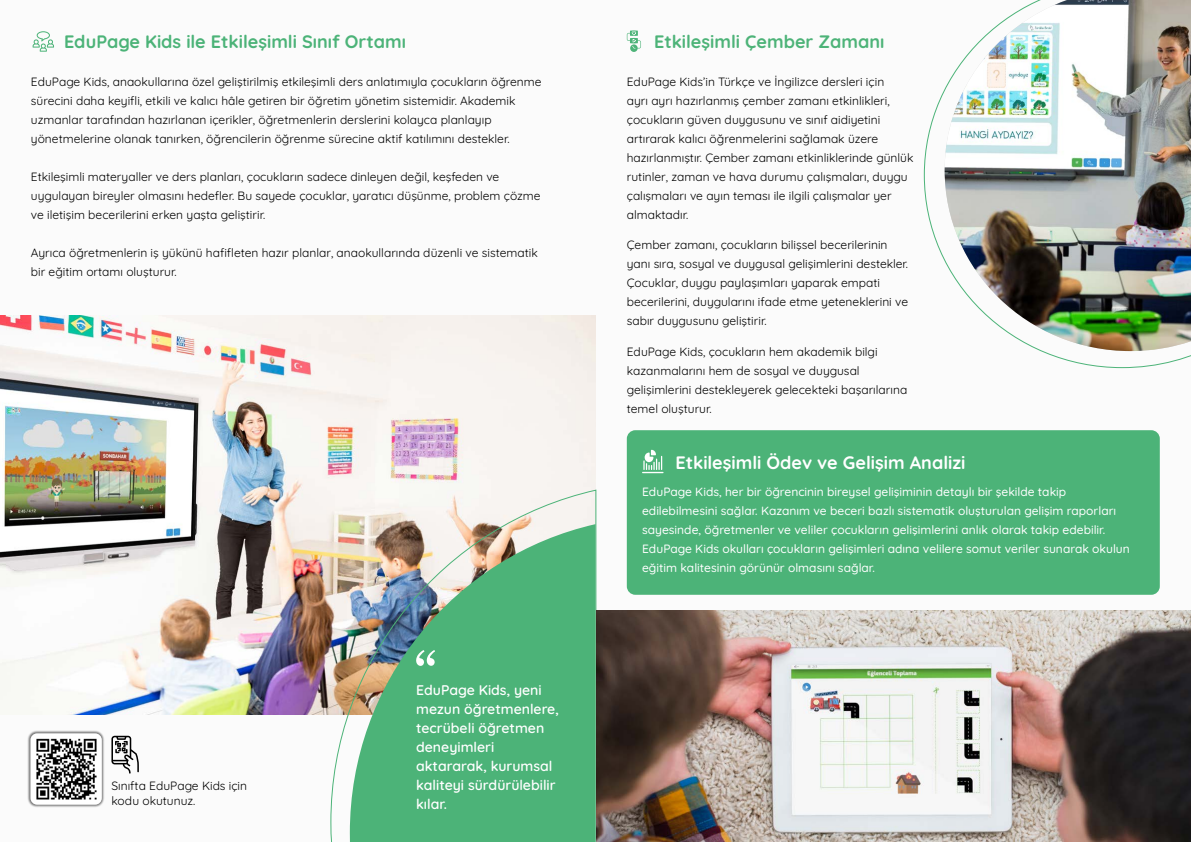
<style>
.page{position:relative;width:1191px;height:842px;background:#fbfbfb}
.page>*{position:absolute;margin:0;border:0;box-sizing:border-box;transform-origin:0 0}
.t1{font:700 18px "Quicksand";color:#4cb378}
.t2{font:700 18px "Quicksand";color:#fff}
.t3{font:700 18px "Quicksand";color:#4db378}
.t4{font:600 14px/19px "Quicksand";color:#fff}
.t5{font:12px/19px "Quicksand";color:#000}
.t6{font:500 12px/19px "Quicksand";color:#fff}
</style>
<div class="page">
<img style="left:0;top:316px;width:595px;height:399px">
<img style="left:330px;top:489px;width:267px;height:353px">
<svg style="left:415px;top:650px;width:21px;height:17px"></svg>
<div style="left:27px;top:730px;width:77px;height:77px;background:#000;opacity:.51"></div>
<div style="left:30px;top:733px;width:72px;height:72px;background:#fff;border-radius:7px"></div>
<img style="left:36px;top:738px;width:61px;height:62px">
<svg style="left:111px;top:736px;width:28px;height:38px"></svg>
<img style="left:596px;top:610px;width:595px;height:232px">
<img style="left:923px;top:0;width:268px;height:369px">
<svg style="left:33px;top:31px;width:21px;height:21px"></svg>
<svg style="left:627px;top:30px;width:14px;height:22px"></svg>
<div style="left:627px;top:430px;width:532px;height:165px;background:#4cb378;border-radius:9px"></div>
<svg style="left:642px;top:450px;width:21px;height:23px"></svg>
<h1 class="t1" style="left:64px;top:27px;width:343px">EduPage Kids ile Etkileşimli Sınıf Ortamı</h1>
<h1 class="t3" style="left:654px;top:27px;width:232px">Etkileşimli Çember Zamanı</h1>
<p class="t5" style="left:627px;top:71px;width:288px">EduPage Kids’in Türkçe ve İngilizce dersleri için<br>ayrı ayrı hazırlanmış çember zamanı etkinlikleri, çocukların güven duygusunu ve sınıf aidiyetini artırarak kalıcı öğrenmelerini sağlamak üzere hazırlanmıştır. Çember zamanı etkinliklerinde günlük rutinler, zaman ve hava durumu çalışmaları, duygu çalışmaları ve ayın teması ile ilgili çalışmalar yer almaktadır.</p>
<p class="t5" style="left:627px;top:234px;width:283px">Çember zamanı, çocukların bilişsel becerilerinin yanı sıra, sosyal ve duygusal gelişimlerini destekler.<br>Çocuklar, duygu paylaşımları yaparak empati becerilerini, duygularını ifade etme yeteneklerini ve sabır duygusunu geliştirir.</p>
<p class="t5" style="left:627px;top:340px;width:282px">EduPage Kids, çocukların hem akademik bilgi kazanmalarını hem de sosyal ve duygusal gelişimlerini destekleyerek gelecekteki başarılarına temel oluşturur.</p>
<h1 class="t2" style="left:675px;top:448px;width:291px">Etkileşimli Ödev ve Gelişim Analizi</h1>
<p class="t6" style="left:642px;top:481px;width:489px">EduPage Kids, her bir öğrencinin bireysel gelişiminin detaylı bir şekilde takip edilebilmesini sağlar. Kazanım ve beceri bazlı sistematik oluşturulan gelişim raporları sayesinde, öğretmenler ve veliler çocukların gelişimlerini anlık olarak takip edebilir.<br>EduPage Kids okulları çocukların gelişimleri adına velilere somut veriler sunarak okulun eğitim kalitesinin görünür olmasını sağlar.</p>
<p class="t5" style="left:31px;top:71px;width:512px">EduPage Kids, anaokullarına özel geliştirilmiş etkileşimli ders anlatımıyla çocukların öğrenme sürecini daha keyifli, etkili ve kalıcı hâle getiren bir öğretim yönetim sistemidir. Akademik uzmanlar tarafından hazırlanan içerikler, öğretmenlerin derslerini kolayca planlayıp yönetmelerine olanak tanırken, öğrencilerin öğrenme sürecine aktif katılımını destekler.</p>
<p class="t5" style="left:31px;top:166px;width:511px">Etkileşimli materyaller ve ders planları, çocukların sadece dinleyen değil, keşfeden ve uygulayan bireyler olmasını hedefler. Bu sayede çocuklar, yaratıcı düşünme, problem çözme ve iletişim becerilerini erken yaşta geliştirir.</p>
<p class="t5" style="left:31px;top:242px;width:508px">Ayrıca öğretmenlerin iş yükünü hafifleten hazır planlar, anaokullarında düzenli ve sistematik bir eğitim ortamı oluşturur.</p>
<p class="t5" style="left:111px;top:778px;width:137px;line-height:14.4px">Sınıfta EduPage Kids için kodu okutunuz.</p>
<p class="t4" style="left:416px;top:679px;width:144px">EduPage Kids, yeni mezun öğretmenlere, tecrübeli öğretmen deneyimleri aktararak, kurumsal kaliteyi sürdürülebilir kılar.</p>
</div>
